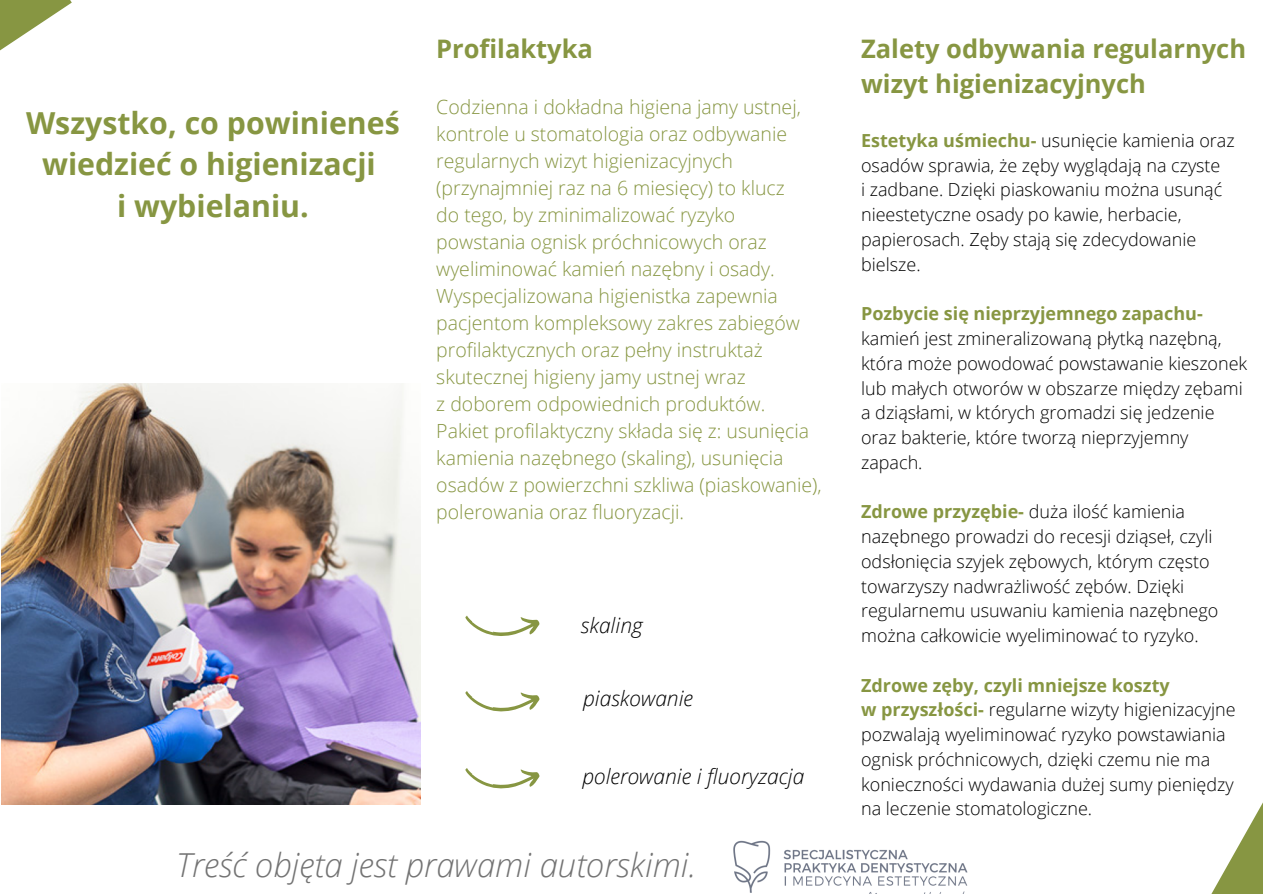
<style>
.page{position:relative;width:1263px;height:894px;background:#fff}
.page>*{position:absolute;margin:0;border:0;box-sizing:border-box;transform-origin:0 0}
.t1{font:italic 300 33px "Open Sans";color:#737373}
.t2{font:700 30.3px/41.5px "Open Sans";color:#879642;text-align:center}
.t3{font:700 25.5px/34.8px "Open Sans";color:#879642}
.t4{font:italic 300 21px "Open Sans";color:#000}
.t5{font:300 19.5px/27px "Open Sans";color:#879642}
.t6{font:300 18px/24.8px "Open Sans";color:#000}
.t7{font:700 18px "Open Sans";color:#879642}
.s1{font-weight:700;color:#879642}
</style>
<div class="page">
<svg style="left:1212px;top:802px;width:51px;height:91px"></svg>
<svg style="left:0;top:0;width:72px;height:51px"></svg>
<svg style="left:465px;top:615px;width:75px;height:21px"></svg>
<svg style="left:465px;top:691px;width:75px;height:21px"></svg>
<svg style="left:465px;top:768px;width:75px;height:21px"></svg>
<img style="left:2px;top:383px;width:418px;height:421px">
<img style="left:733px;top:840px;width:235px;height:53px">
<p class="t2" style="left:26px;top:101px;width:375px">Wszystko, co powinieneś wiedzieć o higienizacji</p>
<p class="t2" style="left:117px;top:184px;width:193px">i wybielaniu.</p>
<p class="t3" style="left:436px;top:31px;width:158px">Profilaktyka</p>
<p class="t5" style="left:436px;top:93px;width:366px">Codzienna i dokładna higiena jamy ustnej, kontrole u stomatologia oraz odbywanie regularnych wizyt higienizacyjnych (przynajmniej raz na 6 miesięcy) to klucz</p>
<p class="t5" style="left:436px;top:201px;width:365px">do tego, by zminimalizować ryzyko powstania ognisk próchnicowych oraz wyeliminować kamień nazębny i osady.<br>Wyspecjalizowana higienistka zapewnia pacjentom kompleksowy zakres zabiegów profilaktycznych oraz pełny instruktaż skutecznej higieny jamy ustnej wraz</p>
<p class="t5" style="left:436px;top:390px;width:330px">z doborem odpowiednich produktów.</p>
<p class="t5" style="left:436px;top:417px;width:387px">Pakiet profilaktyczny składa się z: usunięcia kamienia nazębnego (skaling), usunięcia osadów z powierzchni szkliwa (piaskowanie), polerowania oraz fluoryzacji.</p>
<p class="t4" style="left:581px;top:610px;width:63px">skaling</p>
<p class="t4" style="left:583px;top:683px;width:111px">piaskowanie</p>
<p class="t4" style="left:582px;top:761px;width:224px">polerowanie i fluoryzacja</p>
<p class="t1" style="left:176px;top:841px;width:522px">Treść objęta jest prawami autorskimi.</p>
<p class="t3" style="left:861px;top:31px;width:386px">Zalety odbywania regularnych wizyt higienizacyjnych</p>
<p class="t6" style="left:861px;top:127px;width:375px"><span class="s1">Estetyka uśmiechu-</span> usunięcie kamienia oraz osadów sprawia, że zęby wyglądają na czyste</p>
<p class="t6" style="left:861px;top:177px;width:363px">i zadbane. Dzięki piaskowaniu można usunąć nieestetyczne osady po kawie, herbacie, papierosach. Zęby stają się zdecydowanie bielsze.</p>
<p class="t6" style="left:861px;top:301px;width:388px"><span class="s1">Pozbycie się nieprzyjemnego zapachu&shy;</span>kamień jest zmineralizowaną płytką nazębną, która może powodować powstawanie kieszonek</p>
<p class="t6" style="left:861px;top:375px;width:383px">lub małych otworów w obszarze między zębami a dziąsłami, w których gromadzi się jedzenie oraz bakterie, które tworzą nieprzyjemny zapach.</p>
<p class="t6" style="left:861px;top:499px;width:359px"><span class="s1">Zdrowe przyzębie-</span> duża ilość kamienia nazębnego prowadzi do recesji dziąseł, czyli odsłonięcia szyjek zębowych, którym często towarzyszy nadwrażliwość zębów. Dzięki regularnemu usuwaniu kamienia nazębnego można całkowicie wyeliminować to ryzyko.</p>
<p class="t7" style="left:861px;top:672px;width:310px">Zdrowe zęby, czyli mniejsze koszty</p>
<p class="t6" style="left:861px;top:696px;width:376px"><span class="s1">w przyszłości-</span> regularne wizyty higienizacyjne pozwalają wyeliminować ryzyko powstawiania ognisk próchnicowych, dzięki czemu nie ma konieczności wydawania dużej sumy pieniędzy na leczenie stomatologiczne.</p>
</div>
